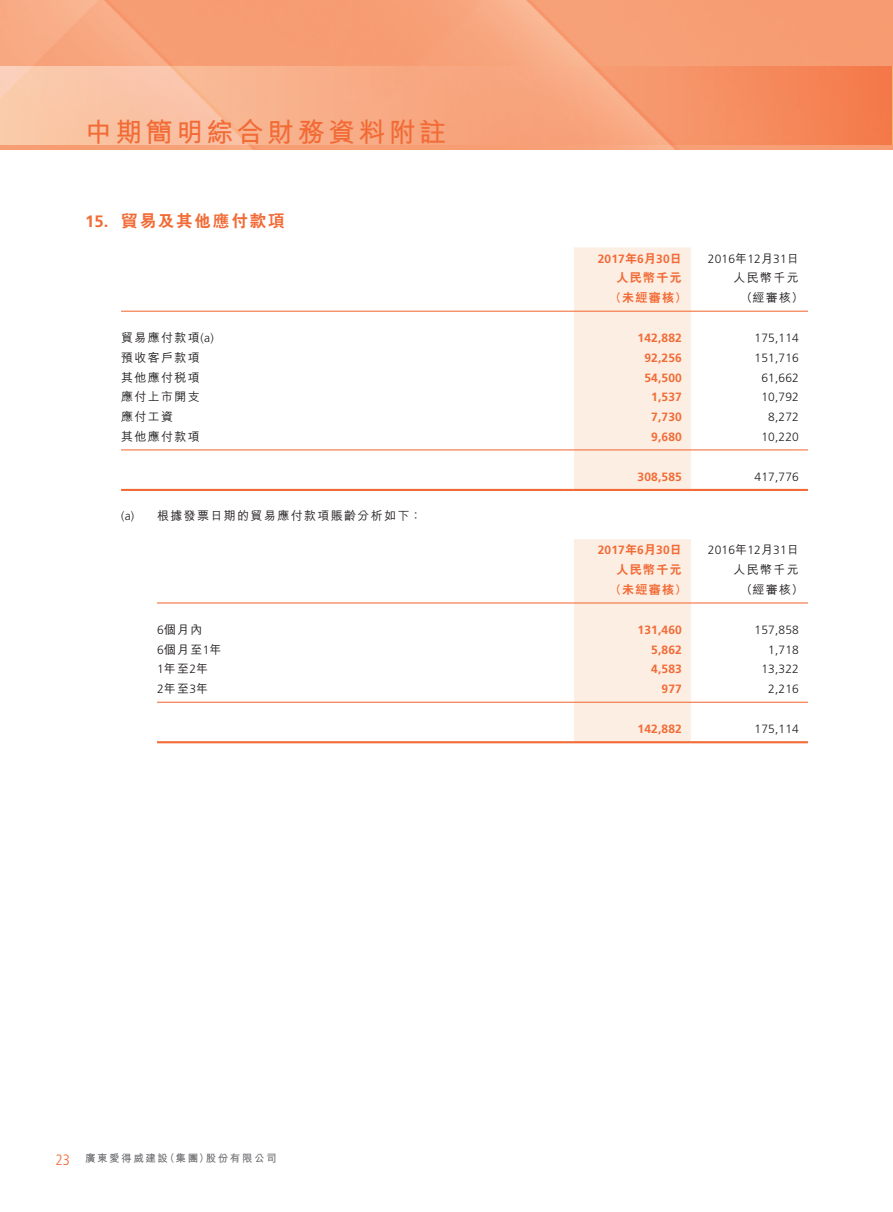
<style>
.page{position:relative;width:893px;height:1212px;background:#fff}
.page>*{position:absolute;margin:0;border:0;box-sizing:border-box;transform-origin:0 0}
.t1{font:700 27px "M Hei HK";letter-spacing:.125em;color:#f26b36}
._03_H1{font:800 16.5px "C Hei 2 HK";letter-spacing:.115em;color:#f26b36}
._03_H1-2{font:700 16.5px "Frutiger LT Std";color:#f26b36}
.t2{font:300 condensed 15px "Frutiger LT Std";color:#f26b36}
._31_table_tab_6pt{font:300 12px "Frutiger LT Std";letter-spacing:.015em;color:#231f20}
._31_table_tab_6pt-2{font:700 12px "Frutiger LT Std";letter-spacing:.015em;color:#f26b36}
._15_Table_Stub{font:500 12px "M Hei HK";letter-spacing:.115em;color:#231f20}
._31_table_tab_6pt-3{font:800 12px "C Hei 2 HK";letter-spacing:.115em;color:#f26b36}
._31_table_tab_6pt-4{font:500 12px "M Hei HK";letter-spacing:.115em;color:#231f20}
._08____IN2{font:500 12px "M Hei HK";letter-spacing:.115em;color:#231f20}
._08____IN2-2{font:300 12px "Frutiger LT Std";color:#231f20}
.t3{font:700 10.5px "M Hei HK";letter-spacing:.15em;color:#6c6d70}
.s1{font-family:"Frutiger LT Std";font-weight:300}
.s2{font-family:"C Hei 2 HK";font-weight:800}
.s3{font-family:"M Hei HK";font-weight:500}
</style>
<div class="page">
<img style="left:0;top:0;width:893px;height:149px">
<svg style="left:0;top:66px;width:892px;height:78px"></svg>
<hr style="left:892px;top:66px;width:1px;height:78px;background:#f9b26b">
<hr style="left:121px;top:311px;width:444px;height:1px;background:#f26b36">
<hr style="left:691px;top:311px;width:108px;height:1px;background:#f26b36">
<hr style="left:121px;top:449px;width:444px;height:1px;background:#f26b36">
<hr style="left:691px;top:449px;width:108px;height:1px;background:#f26b36">
<hr style="left:121px;top:489px;width:444px;height:2px;background:#f26b36">
<svg style="left:565px;top:247px;width:126px;height:244px"></svg>
<hr style="left:691px;top:489px;width:108px;height:2px;background:#f26b36">
<svg style="left:799px;top:489px;width:9px;height:2px"></svg>
<hr style="left:157px;top:602px;width:408px;height:1px;background:#f26b36">
<hr style="left:691px;top:602px;width:108px;height:1px;background:#f26b36">
<hr style="left:157px;top:702px;width:408px;height:1px;background:#f26b36">
<hr style="left:691px;top:702px;width:108px;height:1px;background:#f26b36">
<hr style="left:157px;top:741px;width:408px;height:2px;background:#f26b36">
<svg style="left:565px;top:539px;width:126px;height:204px"></svg>
<hr style="left:691px;top:741px;width:108px;height:2px;background:#f26b36">
<svg style="left:799px;top:741px;width:9px;height:2px"></svg>
<h1 class="t1" style="left:85px;top:112px;width:363px">中期簡明綜合財務資料附註</h1>
<p class="_03_H1-2" style="left:85px;top:212px;width:25px">15.</p>
<p class="_03_H1" style="left:121px;top:210px;width:165px">貿易及其他應付款項</p>
<p class="_15_Table_Stub" style="left:121px;top:329px;width:94px">貿易應付款項 <span class="s1">(a(</span></p>
<p class="_15_Table_Stub" style="left:121px;top:349px;width:80px">預收客戶款項</p>
<p class="_15_Table_Stub" style="left:121px;top:368px;width:80px">其他應付稅項</p>
<p class="_15_Table_Stub" style="left:121px;top:388px;width:80px">應付上市開支</p>
<p class="_15_Table_Stub" style="left:121px;top:408px;width:54px">應付工資</p>
<p class="_15_Table_Stub" style="left:121px;top:428px;width:80px">其他應付款項</p>
<p class="_08____IN2-2" style="left:121px;top:509px;width:15px">a( )</p>
<p class="_08____IN2" style="left:157px;top:507px;width:266px">根據發票日期的貿易應付款項賬齡分析如下：</p>
<p class="_15_Table_Stub" style="left:157px;top:621px;width:47px"><span class="s1">6</span>個月內</p>
<p class="_15_Table_Stub" style="left:157px;top:640px;width:66px"><span class="s1">6</span>個月至年<span class="s1">1</span></p>
<p class="_15_Table_Stub" style="left:157px;top:660px;width:53px"><span class="s1">1</span>年至年<span class="s1">2</span></p>
<p class="_15_Table_Stub" style="left:157px;top:680px;width:53px"><span class="s1">2</span>年至年<span class="s1">3</span></p>
<p class="_31_table_tab_6pt-2" style="left:598px;top:251px;width:86px">2017<span class="s2">年月</span>6 30<span class="s2">日</span></p>
<p class="_31_table_tab_6pt" style="left:708px;top:252px;width:93px">2016<span class="s3">年</span>12<span class="s3">月</span>31<span class="s3">日</span></p>
<p class="_31_table_tab_6pt-3" style="left:616px;top:270px;width:67px">人民幣千元</p>
<p class="_31_table_tab_6pt-4" style="left:733px;top:269px;width:67px">人民幣千元</p>
<p class="_31_table_tab_6pt-3" style="left:610px;top:290px;width:78px">（未經審核）</p>
<p class="_31_table_tab_6pt-4" style="left:740px;top:289px;width:65px">（經審核(</p>
<p class="_31_table_tab_6pt-2" style="left:638px;top:331px;width:46px">142,882</p>
<p class="_31_table_tab_6pt" style="left:755px;top:331px;width:46px">175,114</p>
<p class="_31_table_tab_6pt-2" style="left:644px;top:351px;width:39px">92,256</p>
<p class="_31_table_tab_6pt" style="left:755px;top:351px;width:46px">151,716</p>
<p class="_31_table_tab_6pt-2" style="left:644px;top:370px;width:39px">54,500</p>
<p class="_31_table_tab_6pt" style="left:761px;top:371px;width:39px">61,662</p>
<p class="_31_table_tab_6pt-2" style="left:651px;top:390px;width:32px">1,537</p>
<p class="_31_table_tab_6pt" style="left:761px;top:390px;width:39px">10,792</p>
<p class="_31_table_tab_6pt-2" style="left:651px;top:410px;width:32px">7,730</p>
<p class="_31_table_tab_6pt" style="left:768px;top:410px;width:32px">8,272</p>
<p class="_31_table_tab_6pt-2" style="left:651px;top:430px;width:32px">9,680</p>
<p class="_31_table_tab_6pt" style="left:761px;top:430px;width:39px">10,220</p>
<p class="_31_table_tab_6pt-2" style="left:638px;top:470px;width:46px">308,585</p>
<p class="_31_table_tab_6pt" style="left:755px;top:470px;width:46px">417,776</p>
<p class="_31_table_tab_6pt-2" style="left:598px;top:543px;width:86px">2017<span class="s2">年月</span>6 30<span class="s2">日</span></p>
<p class="_31_table_tab_6pt" style="left:708px;top:543px;width:93px">2016<span class="s3">年</span>12<span class="s3">月</span>31<span class="s3">日</span></p>
<p class="_31_table_tab_6pt-3" style="left:616px;top:562px;width:67px">人民幣千元</p>
<p class="_31_table_tab_6pt-4" style="left:733px;top:561px;width:67px">人民幣千元</p>
<p class="_31_table_tab_6pt-3" style="left:610px;top:581px;width:78px">（未經審核）</p>
<p class="_31_table_tab_6pt-4" style="left:740px;top:581px;width:65px">（經審核(</p>
<p class="_31_table_tab_6pt-2" style="left:638px;top:623px;width:46px">131,460</p>
<p class="_31_table_tab_6pt" style="left:755px;top:623px;width:46px">157,858</p>
<p class="_31_table_tab_6pt-2" style="left:651px;top:642px;width:32px">5,862</p>
<p class="_31_table_tab_6pt" style="left:768px;top:643px;width:32px">1,718</p>
<p class="_31_table_tab_6pt-2" style="left:651px;top:662px;width:32px">4,583</p>
<p class="_31_table_tab_6pt" style="left:761px;top:662px;width:39px">13,322</p>
<p class="_31_table_tab_6pt-2" style="left:662px;top:682px;width:22px">977</p>
<p class="_31_table_tab_6pt" style="left:768px;top:682px;width:32px">2,216</p>
<p class="_31_table_tab_6pt-2" style="left:638px;top:722px;width:46px">142,882</p>
<p class="_31_table_tab_6pt" style="left:755px;top:722px;width:46px">175,114</p>
<p class="t2" style="left:55px;top:1151px;width:16px">23</p>
<p class="t3" style="left:85px;top:1151px;width:84px">廣東愛得威建設</p>
<p class="t3" style="left:165px;top:1151px;width:46px">（集團）</p>
<p class="t3" style="left:206px;top:1151px;width:72px">股份有限公司</p>
</div>
